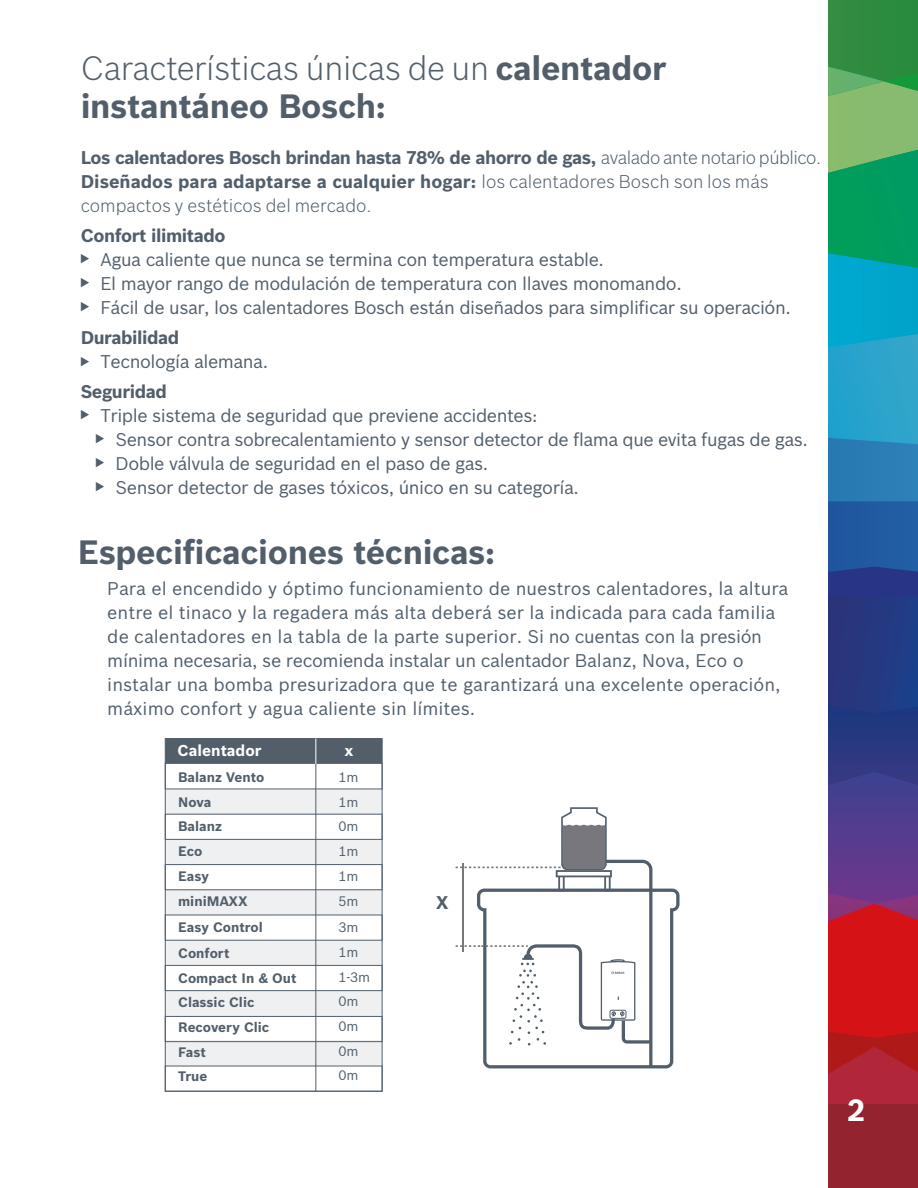
<style>
.page{position:relative;width:918px;height:1188px;background:#fff}
.page>*{position:absolute;margin:0;border:0;box-sizing:border-box;transform-origin:0 0}
.t1{font:700 33px/37.5px "Bosch Sans";letter-spacing:-.01em;color:#525f6b}
.t2{font:700 30px "Bosch Sans";color:#fff}
.t3{font:18px/24px "Bosch Sans";letter-spacing:-.025em;color:#525f6b}
.t4{font:18px/24px "Bosch Sans";color:#525f6b}
.t5{font:700 18px/24px "Bosch Sans";letter-spacing:-.025em;color:#525f6b}
.t6{font:700 15.45px "Bosch Sans";color:#fff}
.t7{font:700 13.5px/24.9px "Bosch Sans";color:#525f6b}
.t8{font:13.5px/24.9px "Bosch Sans";letter-spacing:-.01em;color:#525f6b}
.s1{font-weight:300}
</style>
<div class="page">
<div style="left:828px;top:1104px;width:90px;height:84px;background:#942330"></div>
<svg style="left:828px;top:0;width:90px;height:1104px;background:#4a6378"></svg>
<div style="left:165px;top:839px;width:217px;height:26px;background:#eff0f1"></div>
<div style="left:165px;top:890px;width:217px;height:25px;background:#eff0f1"></div>
<div style="left:165px;top:940px;width:217px;height:25px;background:#eff0f1"></div>
<div style="left:165px;top:991px;width:217px;height:25px;background:#eff0f1"></div>
<div style="left:165px;top:1041px;width:217px;height:25px;background:#eff0f1"></div>
<div style="left:165px;top:789px;width:217px;height:25px;background:#eff0f1"></div>
<svg style="left:456px;top:807px;width:224px;height:261px"></svg>
<div style="left:165px;top:814px;width:218px;height:26px;border:1px solid #525f6b"></div>
<div style="left:165px;top:864px;width:218px;height:26px;border:1px solid #525f6b"></div>
<div style="left:165px;top:915px;width:218px;height:26px;border:1px solid #525f6b"></div>
<div style="left:165px;top:965px;width:218px;height:26px;border:1px solid #525f6b"></div>
<div style="left:165px;top:1016px;width:218px;height:26px;border:1px solid #525f6b"></div>
<hr style="left:315px;top:764px;width:1px;height:327px;background:#525f6b">
<div style="left:165px;top:738px;width:218px;height:354px;border:1px solid #525f6b"></div>
<div style="left:165px;top:739px;width:217px;height:25px;background:#525f6b"></div>
<h1 class="t1" style="left:81px;top:50px;width:587px"><span class="s1">Características únicas de un</span> calentador instantáneo Bosch:</h1>
<p class="t5" style="left:81px;top:145px;width:742px">Los calentadores Bosch brindan hasta 78% de ahorro de gas, <span class="s1">avalado ante notario público.<br></span>Diseñados para adaptarse a cualquier hogar: <span class="s1">los calentadores Bosch son los más compactos y estéticos del mercado.</span></p>
<p class="t5" style="left:81px;top:223px;width:146px">Confort ilimitado</p>
<p class="t3" style="left:101px;top:247px;width:692px">Agua caliente que nunca se termina con temperatura estable.<br>El mayor rango de modulación de temperatura con llaves monomando.<br>Fácil de usar, los calentadores Bosch están diseñados para simplificar su operación.</p>
<p class="t5" style="left:81px;top:325px;width:100px">Durabilidad</p>
<p class="t3" style="left:101px;top:349px;width:169px">Tecnología alemana.</p>
<p class="t5" style="left:81px;top:379px;width:88px">Seguridad</p>
<p class="t3" style="left:115px;top:403px;width:694px;text-indent:-15px">Triple sistema de seguridad que previene accidentes:<br>Sensor contra sobrecalentamiento y sensor detector de flama que evita fugas de gas.<br>Doble válvula de seguridad en el paso de gas.<br>Sensor detector de gases tóxicos, único en su categoría.</p>
<h1 class="t1" style="left:78px;top:533px;width:419px">Especificaciones técnicas:</h1>
<p class="t4" style="left:107px;top:577px;width:683px">Para el encendido y óptimo funcionamiento de nuestros calentadores, la altura entre el tinaco y la regadera más alta deberá ser la indicada para cada familia de calentadores en la tabla de la parte superior. Si no cuentas con la presión mínima necesaria, se recomienda instalar un calentador Balanz, Nova, Eco o instalar una bomba presurizadora que te garantizará una excelente operación, máximo confort y agua caliente sin límites.</p>
<p class="t6" style="left:178px;top:741px;width:85px">Calentador</p>
<p class="t6" style="left:344px;top:741px;width:11px">x</p>
<p class="t7" style="left:178px;top:765px;width:120px">Balanz Vento<br>Nova<br>Balanz<br>Eco<br>Easy<br>miniMAXX<br>Easy Control<br>Confort<br>Compact In &amp; Out<br>Classic Clic<br>Recovery Clic<br>Fast<br>True</p>
<p class="t8" style="left:338px;top:764px;width:33px">1m<br>1m<br>0m<br>1m<br>1m<br>5m<br>3m<br>1m<br>1-3m<br>0m<br>0m<br>0m<br>0m</p>
<p class="t5" style="left:436px;top:891px;width:14px">X</p>
<h2 class="t2" style="left:847px;top:1092px;width:20px">2</h2>
</div>
